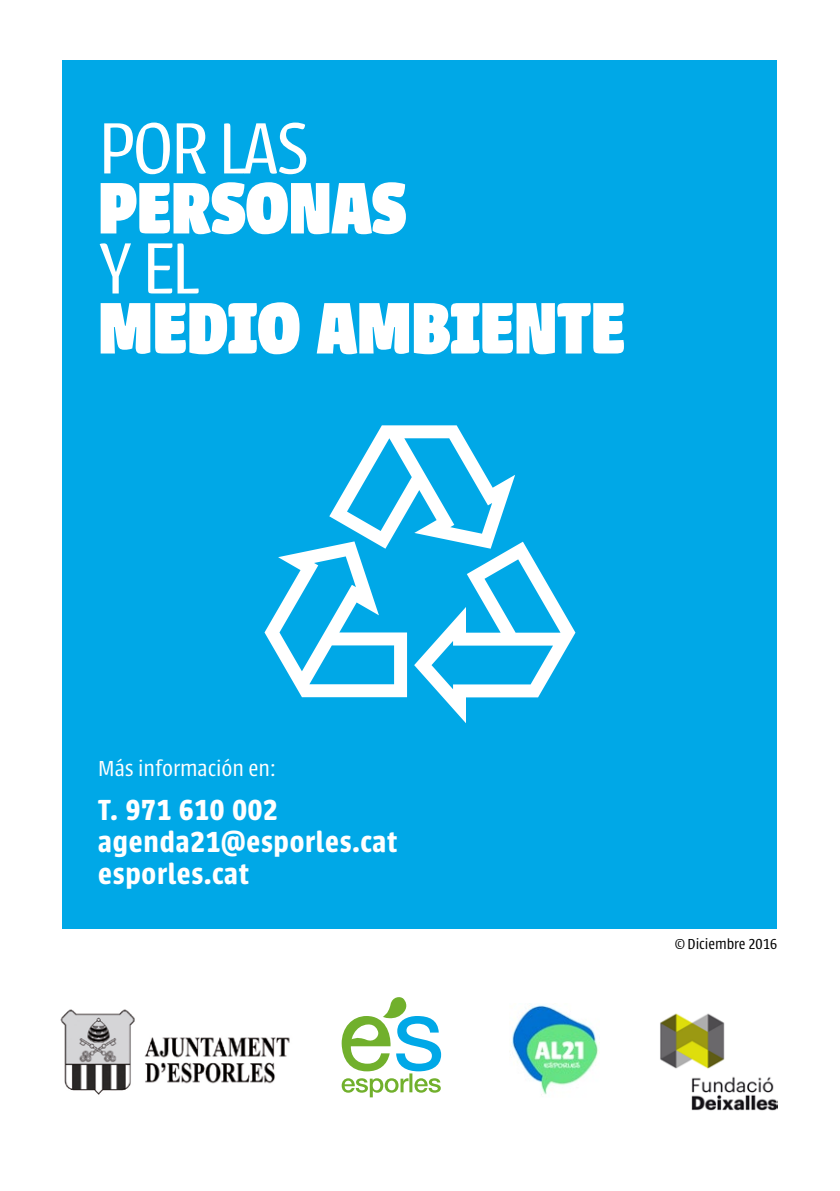
<style>
.page{position:relative;width:840px;height:1191px;background:#fff}
.page>*{position:absolute;margin:0;border:0;box-sizing:border-box;transform-origin:0 0}
.t1{font:900 80px "Urbana";color:#fff}
.t2{font:300 80px "Urbana";letter-spacing:-.03em;color:#fff}
.t3{font:600 32px/31.6px "Urbana";letter-spacing:.025em;color:#fff}
.t4{font:300 24px "Urbana";color:#fff}
.t5{font:300 16px "Urbana";color:#000}
</style>
<div class="page">
<div style="left:63px;top:61px;width:713px;height:868px;background:#00a8e7"></div>
<svg style="left:264px;top:425px;width:311px;height:298px"></svg>
<svg style="left:341px;top:997px;width:100px;height:100px"></svg>
<img style="left:511px;top:1005px;width:88px;height:90px">
<img style="left:660px;top:1013px;width:116px;height:98px">
<img style="left:60px;top:1009px;width:230px;height:86px">
<h1 class="t2" style="left:98px;top:107px;width:212px">POR LAS</h1>
<h1 class="t1" style="left:98px;top:161px;width:309px">PERSONAS</h1>
<h1 class="t2" style="left:98px;top:227px;width:102px">Y EL</h1>
<h1 class="t1" style="left:98px;top:281px;width:528px">MEDIO AMBIENTE</h1>
<p class="t4" style="left:98px;top:756px;width:179px">Más información en:</p>
<p class="t3" style="left:98px;top:795px;width:300px">T. 971 610 002 agenda21@esporles.cat esporles.cat</p>
<p class="t5" style="left:674px;top:935px;width:104px">© Diciembre 2016</p>
</div>
